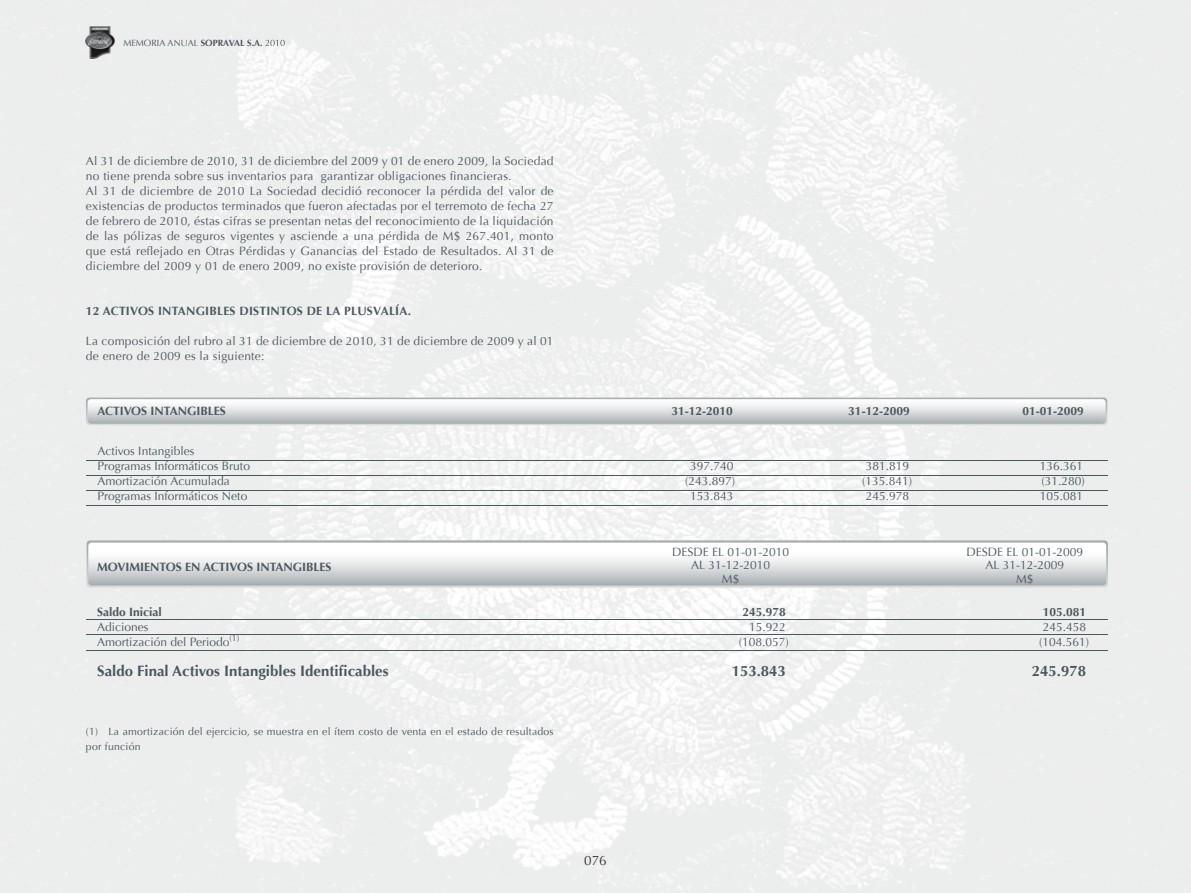
<style>
.page{position:relative;width:1191px;height:893px;background:#fff}
.page>*{position:absolute;margin:0;border:0;box-sizing:border-box;transform-origin:0 0}
.t1{font:700 15px "Optima";color:#4b575f}
.t2{font:13.5px "Optima";color:#3b312e}
.t3{font:12px/15px "Optima";letter-spacing:.02em;color:#4b575f}
.t4{font:12px/13.5px "Optima";color:#4b575f;text-align:center}
.t5{font:700 12px "Optima";color:#4b575f}
.t6{font:700 12px "Optima";letter-spacing:.02em;color:#4b575f}
.t7{font:10.5px/15px "Optima";letter-spacing:.02em;color:#4b575f}
.t8{font:9px "Optima";color:#4b575f}
.s1{font-weight:700}
</style>
<div class="page">
<img style="left:0;top:0;width:1191px;height:893px">
<img style="left:85px;top:27px;width:29px;height:31px">
<svg style="left:265px;top:40px;width:20px;height:6px"></svg>
<svg style="left:86px;top:398px;width:1021px;height:27px"></svg>
<hr style="left:86px;top:460px;width:1021px;height:1px;background:#4b575f">
<hr style="left:86px;top:490px;width:1021px;height:1px;background:#4b575f">
<hr style="left:86px;top:505px;width:1021px;height:1px;background:#4b575f">
<hr style="left:86px;top:475px;width:1021px;height:1px;background:#4b575f">
<svg style="left:87px;top:540px;width:1021px;height:48px"></svg>
<svg style="left:88px;top:543px;width:1018px;height:42px"></svg>
<hr style="left:86px;top:619px;width:1021px;height:1px;background:#4b575f">
<hr style="left:86px;top:635px;width:1021px;height:1px;background:#4b575f">
<hr style="left:86px;top:650px;width:1021px;height:1px;background:#4b575f">
<p class="t8" style="left:123px;top:37px;width:141px">MEMORIA ANUAL <span class="s1">SOPRAVAL S.A.</span></p>
<p class="t3" style="left:86px;top:154px;width:469px">Al 31 de diciembre de 2010, 31 de diciembre del 2009 y 01 de enero 2009, la Sociedad no tiene prenda sobre sus inventarios para garantizar obligaciones financieras.<br>Al 31 de diciembre de 2010 La Sociedad decidió reconocer la pérdida del valor de existencias de productos terminados que fueron afectadas por el terremoto de fecha 27 de febrero de 2010, éstas cifras se presentan netas del reconocimiento de la liquidación de las pólizas de seguros vigentes y asciende a una pérdida de M$ 267.401, monto que está reflejado en Otras Pérdidas y Ganancias del Estado de Resultados. Al 31 de diciembre del 2009 y 01 de enero 2009, no existe provisión de deterioro.</p>
<p class="t6" style="left:86px;top:304px;width:327px">12 ACTIVOS INTANGIBLES DISTINTOS DE LA PLUSVALÍA.</p>
<p class="t3" style="left:86px;top:334px;width:469px">La composición del rubro al 31 de diciembre de 2010, 31 de diciembre de 2009 y al 01 de enero de 2009 es la siguiente:</p>
<p class="t5" style="left:97px;top:404px;width:130px">ACTIVOS INTANGIBLES</p>
<p class="t5" style="left:671px;top:404px;width:63px">31-12-2010</p>
<p class="t5" style="left:848px;top:404px;width:63px">31-12-2009</p>
<p class="t5" style="left:1022px;top:404px;width:63px">01-01-2009</p>
<p class="t4" style="left:97px;top:444px;width:154px;line-height:15px;text-align:left">Activos Intangibles<br>Programas Informáticos Bruto</p>
<p class="t3" style="left:690px;top:459px;width:45px">397.740</p>
<p class="t3" style="left:865px;top:459px;width:45px">381.819</p>
<p class="t3" style="left:1039px;top:459px;width:45px">136.361</p>
<p class="t4" style="left:97px;top:475px;width:134px">Amortización Acumulada</p>
<p class="t3" style="left:685px;top:474px;width:52px">(243.897)</p>
<p class="t3" style="left:862px;top:474px;width:52px">(135.841)</p>
<p class="t3" style="left:1041px;top:474px;width:45px">(31.280)</p>
<p class="t4" style="left:97px;top:490px;width:151px">Programas Informáticos Neto</p>
<p class="t3" style="left:690px;top:489px;width:45px">153.843</p>
<p class="t3" style="left:865px;top:489px;width:45px">245.978</p>
<p class="t3" style="left:1039px;top:489px;width:45px">105.081</p>
<p class="t4" style="left:672px;top:545px;width:118px">DESDE EL 01-01-2010<br>AL 31-12-2010<br>M$</p>
<p class="t4" style="left:966px;top:545px;width:118px">DESDE EL 01-01-2009<br>AL 31-12-2009<br>M$</p>
<p class="t5" style="left:97px;top:560px;width:236px">MOVIMIENTOS EN ACTIVOS INTANGIBLES</p>
<p class="t5" style="left:97px;top:605px;width:66px">Saldo Inicial</p>
<p class="t5" style="left:742px;top:605px;width:45px">245.978</p>
<p class="t5" style="left:1042px;top:605px;width:45px">105.081</p>
<p class="t4" style="left:97px;top:620px;width:53px">Adiciones</p>
<p class="t3" style="left:749px;top:619px;width:38px">15.922</p>
<p class="t3" style="left:1042px;top:619px;width:45px">245.458</p>
<p class="t4" style="left:97px;top:635px;width:144px">Amortización del Periodo<sup>(1)</sup></p>
<p class="t3" style="left:739px;top:634px;width:52px">(108.057)</p>
<p class="t3" style="left:1039px;top:634px;width:52px">(104.561)</p>
<p class="t1" style="left:97px;top:662px;width:293px">Saldo Final Activos Intangibles Identificables</p>
<p class="t1" style="left:731px;top:662px;width:56px">153.843</p>
<p class="t1" style="left:1031px;top:662px;width:56px">245.978</p>
<p class="t7" style="left:86px;top:724px;width:469px">(1) La amortización del ejercicio, se muestra en el ítem costo de venta en el estado de resultados por función</p>
<p class="t2" style="left:584px;top:853px;width:24px">076</p>
</div>
